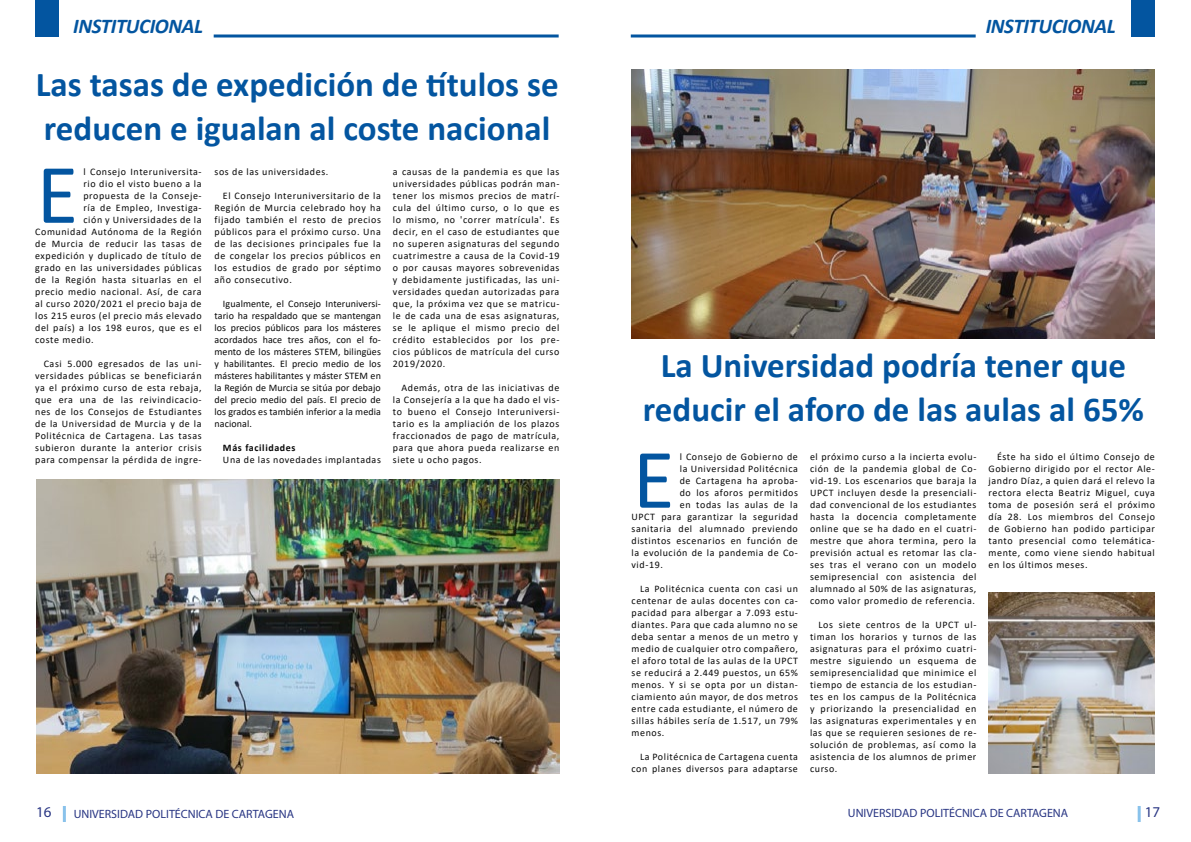
<style>
.page{position:relative;width:1191px;height:842px;background:#fff}
.page>*{position:absolute;margin:0;border:0;box-sizing:border-box;transform-origin:0 0}
.t1{font:85.6px "Calibri";color:#0355a0}
.t2{font:700 35px/44px "Calibri";color:#0355a0}
.t3{font:italic 700 21px "Calibri";letter-spacing:-.02em;color:#0355a0}
.t4{font:15px "Myriad Pro";color:#283583}
.t5{font:12px "Myriad Pro";color:#283583}
.t6{font:10px/12px "Calibri";letter-spacing:.06em;color:#080808;text-align:justify}
.t7{font:700 10px "Calibri";letter-spacing:.06em;color:#080808}
</style>
<div class="page">
<hr style="left:63px;top:806px;width:3px;height:16px;background:#89c2eb">
<hr style="left:1137px;top:806px;width:3px;height:16px;background:#89c2eb">
<div style="left:35px;top:0;width:24px;height:36px;background:#0355a0"></div>
<hr style="left:214px;top:35px;width:344px;height:3px;background:#0355a0">
<hr style="left:631px;top:35px;width:344px;height:3px;background:#0355a0">
<div style="left:1131px;top:0;width:24px;height:36px;background:#0355a0"></div>
<img style="left:36px;top:479px;width:523px;height:294px">
<img style="left:631px;top:69px;width:524px;height:269px">
<img style="left:988px;top:592px;width:167px;height:181px">
<h3 class="t3" style="left:73px;top:11px;width:131px">INSTITUCIONAL</h3>
<h3 class="t3" style="left:985px;top:11px;width:131px">INSTITUCIONAL</h3>
<h2 class="t2" style="left:36px;top:62px;width:524px">Las tasas de expedición de títulos se reducen e igualan al coste nacional</h2>
<h1 class="t1" style="left:37px;top:135px;width:43px">E</h1>
<p class="t6" style="left:83px;top:165px;width:120px">l Consejo Interuniversita-</p>
<p class="t6" style="left:214px;top:165px;width:115px">sos de las universidades.</p>
<p class="t6" style="left:214px;top:189px;width:168px;text-indent:8px">El Consejo Interuniversitario de la Región de Murcia celebrado hoy ha fijado también el resto de precios públicos para el próximo curso. Una de las decisiones principales fue la de congelar los precios públicos en los estudios de grado por séptimo año consecutivo.</p>
<p class="t6" style="left:214px;top:297px;width:168px;text-indent:8px">Igualmente, el Consejo Interuniversi&shy;tario ha respaldado que se mantengan los precios públicos para los másteres acordados hace tres años, con el fo&shy;mento de los másteres STEM, bilingües y habilitantes. El precio medio de los másteres habilitantes y máster STEM en la Región de Murcia se sitúa por debajo del precio medio del país. El precio de los grados es también inferior a la media nacional.</p>
<p class="t7" style="left:223px;top:440px;width:74px">Más facilidades</p>
<p class="t6" style="left:223px;top:453px;width:159px">Una de las novedades implantadas</p>
<p class="t6" style="left:393px;top:165px;width:168px">a causas de la pandemia es que las universidades públicas podrán man&shy;tener los mismos precios de matrí&shy;cula del último curso, o lo que es lo mismo, no 'correr matrícula'. Es decir, en el caso de estudiantes que no superen asignaturas del segundo cuatrimestre a causa de la Covid-19 o por causas mayores sobrevenidas y debidamente justificadas, las uni&shy;versidades quedan autorizadas para que, la próxima vez que se matricu&shy;le de cada una de esas asignaturas, se le aplique el mismo precio del crédito establecidos por los pre&shy;cios públicos de matrícula del curso 2019/2020.</p>
<p class="t6" style="left:393px;top:381px;width:168px;text-indent:8px">Además, otra de las iniciativas de la Consejería a la que ha dado el vis&shy;to bueno el Consejo Interuniversi&shy;tario es la ampliación de los plazos fraccionados de pago de matrícula, para que ahora pueda realizarse en siete u ocho pagos.</p>
<p class="t6" style="left:83px;top:177px;width:120px">rio dio el visto bueno a la</p>
<p class="t6" style="left:83px;top:189px;width:120px">propuesta de la Conseje-</p>
<p class="t6" style="left:83px;top:201px;width:120px">ría de Empleo, Investiga-</p>
<p class="t6" style="left:83px;top:213px;width:120px">ción y Universidades de la</p>
<p class="t6" style="left:35px;top:225px;width:168px">Comunidad Autónoma de la Región</p>
<p class="t6" style="left:35px;top:237px;width:168px">de Murcia de reducir las tasas de</p>
<p class="t6" style="left:35px;top:249px;width:168px">expedición y duplicado de título de</p>
<p class="t6" style="left:35px;top:261px;width:168px">grado en las universidades públicas</p>
<p class="t6" style="left:35px;top:273px;width:168px">de la Región hasta situarlas en el</p>
<p class="t6" style="left:35px;top:285px;width:168px">precio medio nacional. Así, de cara</p>
<p class="t6" style="left:35px;top:297px;width:168px">al curso 2020/2021 el precio baja de</p>
<p class="t6" style="left:35px;top:309px;width:168px">los 215 euros (el precio más elevado</p>
<p class="t6" style="left:35px;top:321px;width:168px">del país) a los 198 euros, que es el</p>
<p class="t6" style="left:35px;top:333px;width:60px">coste medio.</p>
<p class="t6" style="left:35px;top:357px;width:168px;text-indent:8px">Casi 5.000 egresados de las uni&shy;versidades públicas se beneficiarán ya el próximo curso de esta rebaja, que era una de las reivindicacio&shy;nes de los Consejos de Estudiantes de la Universidad de Murcia y de la Politécnica de Cartagena. Las tasas subieron durante la anterior crisis para compensar la pérdida de ingre-</p>
<h2 class="t2" style="left:643px;top:343px;width:502px;text-align:center">La Universidad podría tener que reducir el aforo de las aulas al 65%</h2>
<h1 class="t1" style="left:633px;top:420px;width:43px">E</h1>
<p class="t6" style="left:680px;top:450px;width:120px">l Consejo de Gobierno de</p>
<p class="t6" style="left:988px;top:450px;width:168px;text-indent:9px">Éste ha sido el último Consejo de Gobierno dirigido por el rector Ale&shy;jandro Díaz, a quien dará el relevo la rectora electa Beatriz Miguel, cuya toma de posesión será el próximo día 28. Los miembros del Consejo de Gobierno han podido participar tanto presencial como telemática&shy;mente, como viene siendo habitual en los últimos meses.</p>
<p class="t6" style="left:810px;top:450px;width:168px">el próximo curso a la incierta evolu&shy;ción de la pandemia global de Co&shy;vid-19. Los escenarios que baraja la UPCT incluyen desde la presenciali&shy;dad convencional de los estudiantes hasta la docencia completamente online que se ha dado en el cuatri&shy;mestre que ahora termina, pero la previsión actual es retomar las cla&shy;ses tras el verano con un modelo semipresencial con asistencia del alumnado al 50% de las asignaturas, como valor promedio de referencia.</p>
<p class="t6" style="left:810px;top:618px;width:168px;text-indent:8px">Los siete centros de la UPCT ul&shy;timan los horarios y turnos de las asignaturas para el próximo cuatri&shy;mestre siguiendo un esquema de semipresencialidad que minimice el tiempo de estancia de los estudian&shy;tes en los campus de la Politécnica y priorizando la presencialidad en las asignaturas experimentales y en las que se requieren sesiones de re&shy;solución de problemas, así como la asistencia de los alumnos de primer curso.</p>
<p class="t6" style="left:680px;top:462px;width:120px">la Universidad Politécnica</p>
<p class="t6" style="left:680px;top:474px;width:120px">de Cartagena ha aproba-</p>
<p class="t6" style="left:680px;top:486px;width:120px">do los aforos permitidos</p>
<p class="t6" style="left:680px;top:498px;width:120px">en todas las aulas de la</p>
<p class="t6" style="left:631px;top:510px;width:168px">UPCT para garantizar la seguridad</p>
<p class="t6" style="left:631px;top:522px;width:168px">sanitaria del alumnado previendo</p>
<p class="t6" style="left:631px;top:534px;width:168px">distintos escenarios en función de</p>
<p class="t6" style="left:631px;top:546px;width:168px">la evolución de la pandemia de Co-</p>
<p class="t6" style="left:631px;top:558px;width:33px">vid-19.</p>
<p class="t6" style="left:631px;top:582px;width:168px;text-indent:8px">La Politécnica cuenta con casi un centenar de aulas docentes con ca&shy;pacidad para albergar a 7.093 estu&shy;diantes. Para que cada alumno no se deba sentar a menos de un metro y medio de cualquier otro compañero, el aforo total de las aulas de la UPCT se reducirá a 2.449 puestos, un 65% menos. Y si se opta por un distan&shy;ciamiento aún mayor, de dos metros entre cada estudiante, el número de sillas hábiles sería de 1.517, un 79% menos.</p>
<p class="t6" style="left:631px;top:750px;width:168px;text-align:right">La Politécnica de Cartagena cuenta con planes diversos para adaptarse</p>
<h3 class="t4" style="left:36px;top:803px;width:17px">16</h3>
<p class="t5" style="left:74px;top:806px;width:222px">UNIVERSIDAD POLITÉCNICA DE CARTAGENA</p>
<p class="t5" style="left:848px;top:805px;width:222px">UNIVERSIDAD POLITÉCNICA DE CARTAGENA</p>
<h3 class="t4" style="left:1144px;top:803px;width:17px">17</h3>
</div>
